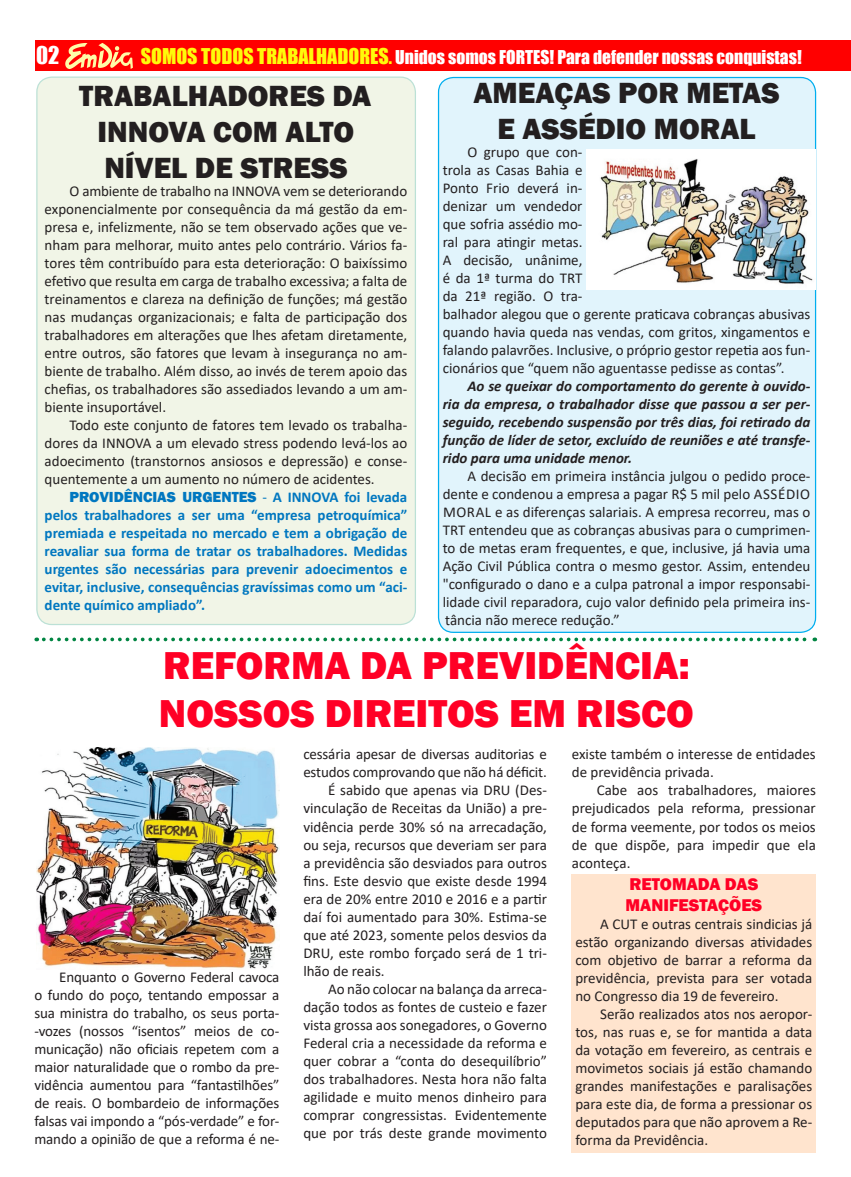
<style>
.page{position:relative;width:851px;height:1177px;background:#fff}
.page>*{position:absolute;margin:0;border:0;box-sizing:border-box;transform-origin:0 0}
.Texto{font:800 40px "Franklin Gothic";color:#ff0025}
.Titulos{font:800 30px "Franklin Gothic";color:#231f20}
.Entretítulos{font:800 30px "Franklin Gothic";color:#231f20}
.t1{font:22.5px "Impact";color:#fff}
.t2{font:17.5px "Impact";color:#fff}
.Texto-2{font:800 17.5px "Franklin Gothic";color:#ff0025}
.Texto-3{font:15px/18px "Calibri";color:#231f20;text-align:justify}
.Texto-4{font:700 15px/18px "Calibri";color:#0077c0;text-align:justify}
.Texto-5{font:italic 700 15px/18px "Calibri";color:#231f20;text-align:justify}
.s1{font-size:20px;color:#fffa0a}
.s2{color:#fffa0a}
.s3{font-family:"Franklin Gothic";font-weight:800}
.s4{font-weight:400}
</style>
<div class="page">
<div style="left:35px;top:41px;width:815px;height:30px;background:#f00"></div>
<svg style="left:65px;top:43px;width:68px;height:26px"></svg>
<div style="left:37px;top:77px;width:378px;height:547px;background:#f1f5e7;border-radius:15px"></div>
<div style="left:438px;top:77px;width:377px;height:555px;background:#e1f4fc;border-radius:15px"></div>
<img style="left:586px;top:149px;width:229px;height:140px">
<svg style="left:44px;top:637px;width:771px;height:4px"></svg>
<img style="left:37px;top:747px;width:242px;height:222px">
<div style="left:571px;top:873px;width:244px;height:279px;background:#ffe4ce"></div>
<p class="t1" style="left:36px;top:38px;width:25px">02</p>
<p class="t2" style="left:141px;top:44px;width:662px"><span class="s1">SOMOS TODOS TRABALHADORES</span><span class="s2">.</span> Unidos somos FORTES! Para defender nossas conquistas!</p>
<p class="Titulos" style="left:79px;top:76px;width:293px">TRABALHADORES DA</p>
<p class="Titulos" style="left:98px;top:112px;width:258px">INNOVA COM ALTO</p>
<p class="Titulos" style="left:104px;top:148px;width:245px">NÍVEL DE STRESS</p>
<p class="Texto-3" style="left:45px;top:181px;width:364px;text-indent:25px">O ambiente de trabalho na INNOVA vem se deteriorando exponencialmente por consequência da má gestão da em&shy;presa e, infelizmente, não se tem observado ações que ve&shy;nham para melhorar, muito antes pelo contrário. Vários fa&shy;tores têm contribuído para esta deterioração: O baixíssimo efetivo que resulta em carga de trabalho excessiva; a falta de treinamentos e clareza na definição de funções; má gestão nas mudanças organizacionais; e falta de participação dos trabalhadores em alterações que lhes afetam diretamente, entre outros, são fatores que levam à insegurança no am&shy;biente de trabalho. Além disso, ao invés de terem apoio das chefias, os trabalhadores são assediados levando a um am&shy;biente insuportável.</p>
<p class="Texto-3" style="left:45px;top:415px;width:364px;text-indent:25px">Todo este conjunto de fatores tem levado os trabalha&shy;dores da INNOVA a um elevado stress podendo levá-los ao adoecimento (transtornos ansiosos e depressão) e conse&shy;quentemente a um aumento no número de acidentes.</p>
<p class="Texto-4" style="left:45px;top:488px;width:364px;text-indent:25px"><span class="s3">PROVIDÊNCIAS URGENTES</span> <span class="s4">-</span> A INNOVA foi levada pelos trabalhadores a ser uma “empresa petroquímica” premiada e respeitada no mercado e tem a obrigação de reavaliar sua forma de tratar os trabalhadores. Medidas urgentes são necessárias para prevenir adoecimentos e evitar, inclusive, consequências gravíssimas como um “aci&shy;dente químico ampliado”.</p>
<p class="Entretítulos" style="left:473px;top:73px;width:307px">AMEAÇAS POR METAS</p>
<p class="Entretítulos" style="left:497px;top:109px;width:260px">E ASSÉDIO MORAL</p>
<p class="Texto-3" style="left:442px;top:142px;width:369px;text-align:left;text-indent:25px">O grupo que con-<br>trola as Casas Bahia e<br>Ponto Frio deverá in-<br>denizar um vendedor<br>que sofria assédio mo-<br>ral para atingir metas.<br>A decisão, unânime,<br>é da 1ª turma do TRT<br>da 21ª região. O tra-<br>balhador alegou que o gerente praticava cobranças abusivas quando havia queda nas vendas, com gritos, xingamentos e falando palavrões. Inclusive, o próprio gestor repetia aos fun&shy;cionários que “quem não aguentasse pedisse as contas”.</p>
<p class="Texto-5" style="left:442px;top:376px;width:369px;text-indent:25px">Ao se queixar do comportamento do gerente à ouvido&shy;ria da empresa, o trabalhador disse que passou a ser per&shy;seguido, recebendo suspensão por três dias, foi retirado da função de líder de setor, excluído de reuniões e até transfe&shy;rido para uma unidade menor.</p>
<p class="Texto-3" style="left:442px;top:466px;width:369px;text-indent:25px">A decisão em primeira instância julgou o pedido proce&shy;dente e condenou a empresa a pagar R$ 5 mil pelo ASSÉDIO MORAL e as diferenças salariais. A empresa recorreu, mas o TRT entendeu que as cobranças abusivas para o cumprimen&shy;to de metas eram frequentes, e que, inclusive, já havia uma Ação Civil Pública contra o mesmo gestor. Assim, entendeu "configurado o dano e a culpa patronal a impor responsabi&shy;lidade civil reparadora, cujo valor definido pela primeira ins&shy;tância não merece redução.”</p>
<p class="Texto" style="left:163px;top:640px;width:528px">REFORMA DA PREVIDÊNCIA:</p>
<p class="Texto" style="left:159px;top:688px;width:536px">NOSSOS DIREITOS EM RISCO</p>
<p class="Texto-3" style="left:34px;top:967px;width:246px;text-indent:25px">Enquanto o Governo Federal cavoca o fundo do poço, tentando empossar a sua ministra do trabalho, os seus porta--vozes (nossos “isentos” meios de co&shy;municação) não oficiais repetem com a maior naturalidade que o rombo da pre&shy;vidência aumentou para “fantastilhões” de reais. O bombardeio de informações falsas vai impondo a “pós-verdade” e for&shy;mando a opinião de que a reforma é ne-</p>
<p class="Texto-3" style="left:303px;top:745px;width:245px">cessária apesar de diversas auditorias e estudos comprovando que não há déficit.</p>
<p class="Texto-3" style="left:303px;top:781px;width:245px;text-indent:25px">É sabido que apenas via DRU (Des&shy;vinculação de Receitas da União) a pre&shy;vidência perde 30% só na arrecadação, ou seja, recursos que deveriam ser para a previdência são desviados para outros fins. Este desvio que existe desde 1994 era de 20% entre 2010 e 2016 e a partir daí foi aumentado para 30%. Estima-se que até 2023, somente pelos desvios da DRU, este rombo forçado será de 1 tri&shy;lhão de reais.</p>
<p class="Texto-3" style="left:303px;top:979px;width:245px;text-indent:25px">Ao não colocar na balança da arreca&shy;dação todos as fontes de custeio e fazer vista grossa aos sonegadores, o Governo Federal cria a necessidade da reforma e quer cobrar a “conta do desequilíbrio” dos trabalhadores. Nesta hora não falta agilidade e muito menos dinheiro para comprar congressistas. Evidentemente que por trás deste grande movimento</p>
<p class="Texto-3" style="left:571px;top:745px;width:245px">existe também o interesse de entidades de previdência privada.</p>
<p class="Texto-3" style="left:571px;top:781px;width:245px;text-indent:25px">Cabe aos trabalhadores, maiores prejudicados pela reforma, pressionar de forma veemente, por todos os meios de que dispõe, para impedir que ela aconteça.</p>
<p class="Texto-2" style="left:629px;top:872px;width:130px">RETOMADA DAS</p>
<p class="Texto-2" style="left:625px;top:893px;width:138px">MANIFESTAÇÕES</p>
<p class="Texto-3" style="left:575px;top:914px;width:238px;text-indent:25px">A CUT e outras centrais sindicias já estão organizando diversas atividades com objetivo de barrar a reforma da previdência, prevista para ser votada no Congresso dia 19 de fevereiro.</p>
<p class="Texto-3" style="left:575px;top:1004px;width:238px;text-indent:25px">Serão realizados atos nos aeropor&shy;tos, nas ruas e, se for mantida a data da votação em fevereiro, as centrais e movimetos sociais já estão chamando grandes manifestações e paralisações para este dia, de forma a pressionar os deputados para que não aprovem a Re&shy;forma da Previdência.</p>
</div>
